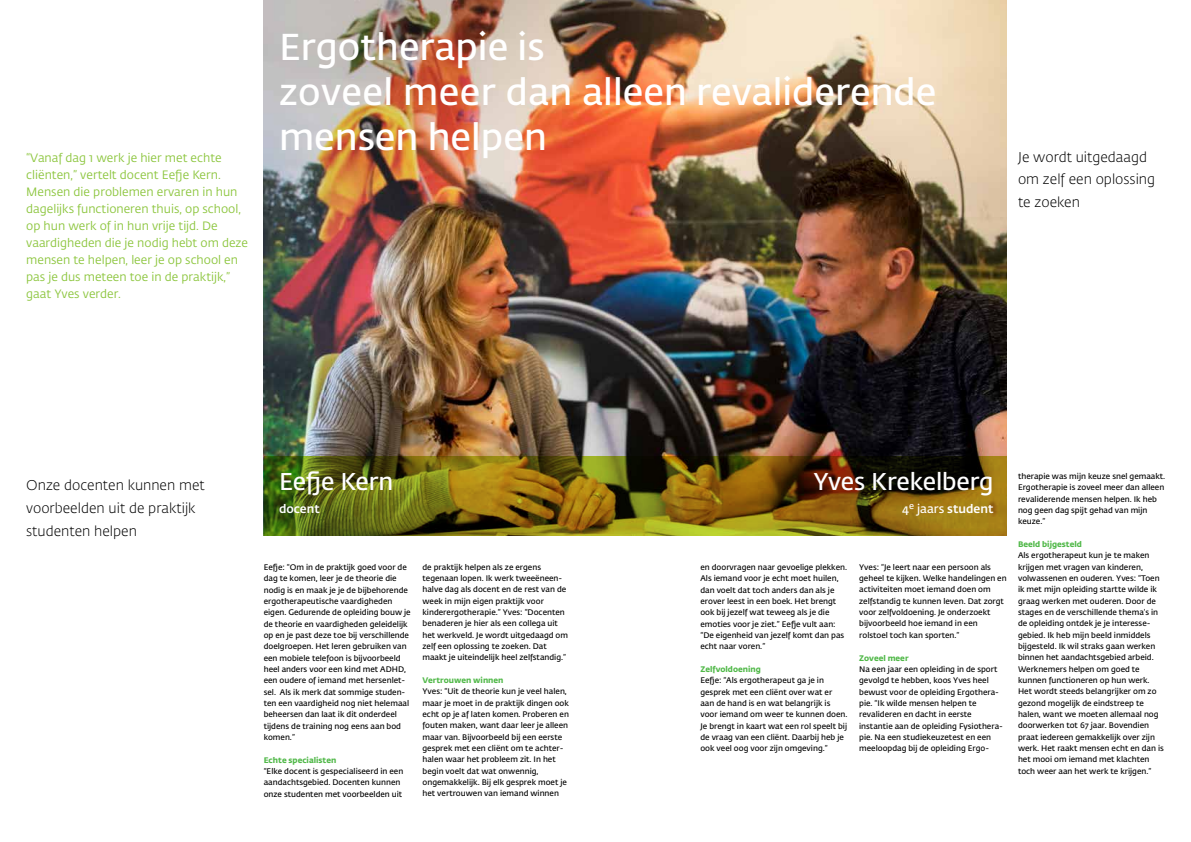
<style>
.page{position:relative;width:1191px;height:842px;background:#fff}
.page>*{position:absolute;margin:0;border:0;box-sizing:border-box;transform-origin:0 0}
.t1{font:600 37px/45.4px "Fedra Sans Std";color:#fff}
.t2{font:600 24px "Fedra Sans Std";letter-spacing:-.005em;color:#fff}
.t3{font:300 14px/22.7px "Fedra Sans Std";color:#000}
.t4{font:12px/17px "Fedra Sans Std";color:#8dc63f}
.t5{font:500 12px "Fedra Sans Std";color:#fff}
.t6{font:600 8px/11.3px "Fedra Sans Std";color:#000}
.t7{font:700 8px "Fedra Sans Std";color:#50b848}
.s1{font-weight:600}
</style>
<div class="page">
<img style="left:264px;top:0;width:742px;height:456px">
<img style="left:264px;top:456px;width:742px;height:80px">
<p class="t4" style="left:26px;top:149px;width:223px">“Vanaf dag 1 werk je hier met echte cliënten,” vertelt docent Eefje Kern.<br>Mensen die problemen ervaren in hun dagelijks functioneren thuis, op school, op hun werk of in hun vrije tijd. De vaardigheden die je nodig hebt om deze mensen te helpen, leer je op school en pas je dus meteen toe in de praktijk,” gaat Yves verder.</p>
<h1 class="t1" style="left:279px;top:24px;width:659px">Ergotherapie is<br>zoveel meer dan alleen revaliderende mensen helpen</h1>
<h3 class="t3" style="left:1018px;top:146px;width:139px">Je wordt uitgedaagd om zelf een oplossing te zoeken</h3>
<h3 class="t3" style="left:26px;top:474px;width:180px">Onze docenten kunnen met voorbeelden uit de praktijk studenten helpen</h3>
<h2 class="t2" style="left:279px;top:467px;width:116px">Eefje Kern</h2>
<h3 class="t5" style="left:279px;top:501px;width:42px">docent</h3>
<p class="t6" style="left:264px;top:561px;width:149px">Eefje: “Om in de praktijk goed voor de dag te komen, leer je de theorie die nodig is en maak je je de bijbehorende ergotherapeutische vaardigheden eigen. Gedurende de opleiding bouw je de theorie en vaardigheden geleidelijk op en je past deze toe bij verschillende doelgroepen. Het leren gebruiken van een mobiele telefoon is bijvoorbeeld heel anders voor een kind met ADHD, een oudere of iemand met hersenlet&shy;sel. Als ik merk dat sommige studen&shy;ten een vaardigheid nog niet helemaal beheersen dan laat ik dit onderdeel tijdens de training nog eens aan bod komen.”</p>
<p class="t7" style="left:264px;top:755px;width:74px">Echte specialisten</p>
<p class="t6" style="left:264px;top:765px;width:141px">“Elke docent is gespecialiseerd in een aandachtsgebied. Docenten kunnen onze studenten met voorbeelden uit</p>
<p class="t6" style="left:422px;top:561px;width:147px">de praktijk helpen als ze ergens tegenaan lopen. Ik werk tweeëneen&shy;halve dag als docent en de rest van de week in mijn eigen praktijk voor kinderergotherapie.” Yves: “Docenten benaderen je hier als een collega uit het werkveld. Je wordt uitgedaagd om zelf een oplossing te zoeken. Dat maakt je uiteindelijk heel zelfstandig.”</p>
<p class="t7" style="left:422px;top:675px;width:82px">Vertrouwen winnen</p>
<p class="t6" style="left:422px;top:686px;width:148px">Yves: “Uit de theorie kun je veel halen, maar je moet in de praktijk dingen ook echt op je af laten komen. Proberen en fouten maken, want daar leer je alleen maar van. Bijvoorbeeld bij een eerste gesprek met een cliënt om te achter&shy;halen waar het probleem zit. In het begin voelt dat wat onwennig, ongemakkelijk. Bij elk gesprek moet je het vertrouwen van iemand winnen</p>
<h2 class="t2" style="left:813px;top:467px;width:182px">Yves Krekelberg</h2>
<h3 class="t5" style="left:902px;top:501px;width:93px"><span class="s1">4</span><sup>e</sup> <span class="s1">jaars</span> student</h3>
<p class="t6" style="left:700px;top:561px;width:148px">en doorvragen naar gevoelige plekken.<br>Als iemand voor je echt moet huilen, dan voelt dat toch anders dan als je erover leest in een boek. Het brengt ook bij jezelf wat teweeg als je die emoties voor je ziet.” Eefje vult aan: “De eigenheid van jezelf komt dan pas echt naar voren.”</p>
<p class="t7" style="left:700px;top:664px;width:62px">Zelfvoldoening</p>
<p class="t6" style="left:700px;top:675px;width:149px">Eefje: “Als ergotherapeut ga je in gesprek met een cliënt over wat er aan de hand is en wat belangrijk is voor iemand om weer te kunnen doen.<br>Je brengt in kaart wat een rol speelt bij de vraag van een cliënt. Daarbij heb je ook veel oog voor zijn omgeving.”</p>
<p class="t6" style="left:859px;top:561px;width:149px">Yves: “Je leert naar een persoon als geheel te kijken. Welke handelingen en activiteiten moet iemand doen om zelfstandig te kunnen leven. Dat zorgt voor zelfvoldoening. Je onderzoekt bijvoorbeeld hoe iemand in een rolstoel toch kan sporten.”</p>
<p class="t7" style="left:859px;top:652px;width:51px">Zoveel meer</p>
<p class="t6" style="left:859px;top:663px;width:145px">Na een jaar een opleiding in de sport gevolgd te hebben, koos Yves heel bewust voor de opleiding Ergothera&shy;pie. “Ik wilde mensen helpen te revalideren en dacht in eerste instantie aan de opleiding Fysiothera&shy;pie. Na een studiekeuzetest en een meeloopdag bij de opleiding Ergo-</p>
<p class="t6" style="left:1018px;top:471px;width:149px">therapie was mijn keuze snel gemaakt.<br>Ergotherapie is zoveel meer dan alleen revaliderende mensen helpen. Ik heb nog geen dag spijt gehad van mijn keuze.”</p>
<p class="t7" style="left:1018px;top:539px;width:65px">Beeld bijgesteld</p>
<p class="t6" style="left:1018px;top:550px;width:147px">Als ergotherapeut kun je te maken krijgen met vragen van kinderen, volwassenen en ouderen. Yves: “Toen ik met mijn opleiding startte wilde ik graag werken met ouderen. Door de stages en de verschillende thema’s in de opleiding ontdek je je interesse&shy;gebied. Ik heb mijn beeld inmiddels bijgesteld. Ik wil straks gaan werken binnen het aandachtsgebied arbeid.<br>Werknemers helpen om goed te kunnen functioneren op hun werk.<br>Het wordt steeds belangrijker om zo gezond mogelijk de eindstreep te halen, want we moeten allemaal nog doorwerken tot 67 jaar. Bovendien praat iedereen gemakkelijk over zijn werk. Het raakt mensen echt en dan is het mooi om iemand met klachten toch weer aan het werk te krijgen.”</p>
</div>
